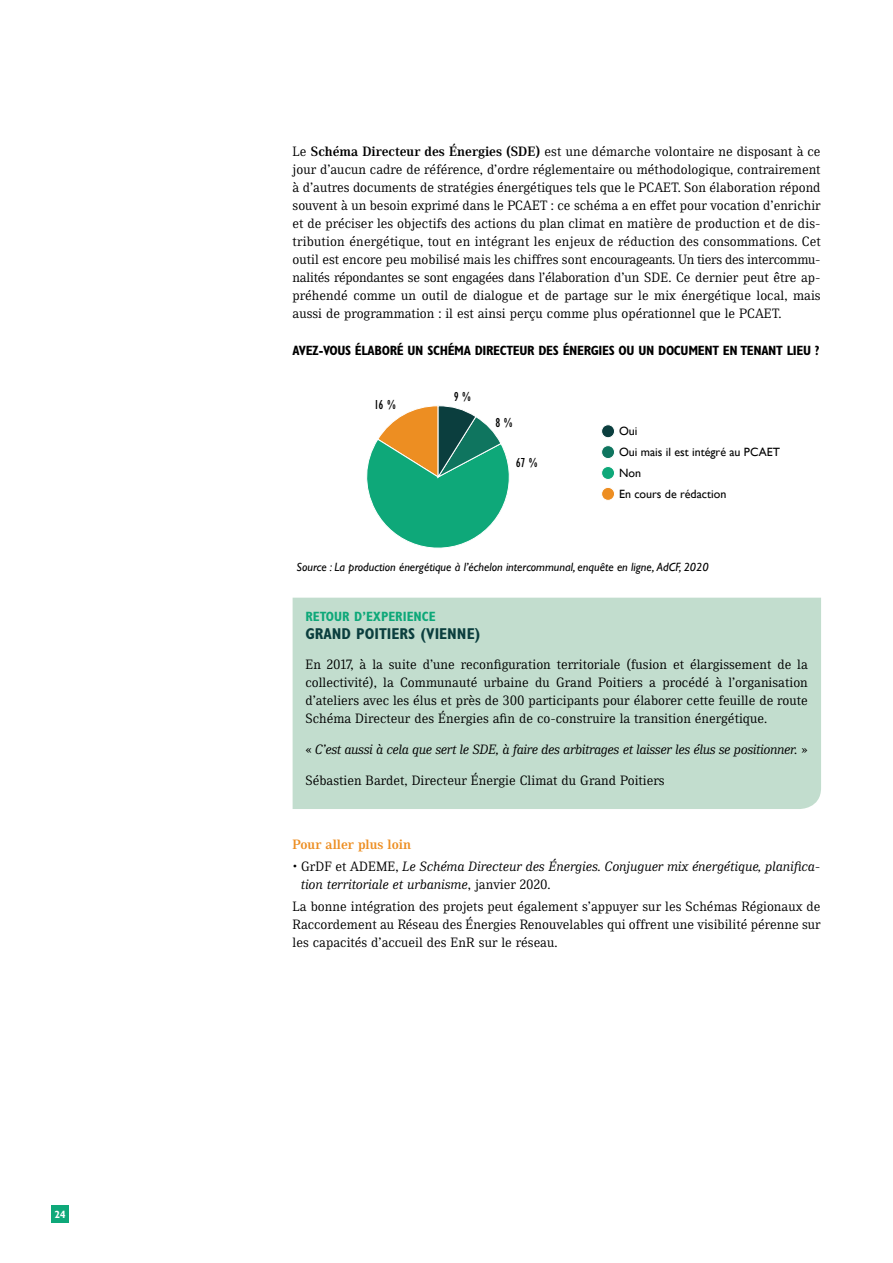
<style>
.page{position:relative;width:893px;height:1263px;background:#fff}
.page>*{position:absolute;margin:0;border:0;box-sizing:border-box;transform-origin:0 0}
.t1{font:700 condensed 15.75px "Gill Sans";color:#0b3e3e}
.t2{font:13.5px/18px "Skopex Serif";color:#000;text-align:justify}
.t3{font:italic 13.5px/18px "Skopex Serif";color:#000}
.t4{font:italic 13.5px "Skopex Serif";letter-spacing:-.02em;color:#000}
.t5{font:700 condensed 13.5px "Gill Sans";letter-spacing:-.025em;color:#000}
.t6{font:700 condensed 13.5px "Gill Sans";color:#0ea879}
.t7{font:700 13.5px "Skopex Serif";color:#ed8e22}
.t8{font:condensed 13.5px "Gill Sans";color:#000}
.t9{font:italic 12px "Gill Sans";color:#000}
.t10{font:12px/21px "Gill Sans";color:#000}
.t11{font:700 condensed 10.5px "Gill Sans";color:#fff}
.s1{font-weight:700}
.s2{font-style:normal}
</style>
<div class="page">
<svg style="left:366px;top:405px;width:144px;height:143px"></svg>
<div style="left:602px;top:425px;width:12px;height:13px;background:#0b3e3e;border-radius:50%"></div>
<div style="left:601px;top:424px;width:14px;height:14px;border:1px solid #fff;border-radius:50%"></div>
<div style="left:602px;top:446px;width:12px;height:13px;background:#0f755f;border-radius:50%"></div>
<div style="left:601px;top:445px;width:14px;height:14px;border:1px solid #fff;border-radius:50%"></div>
<div style="left:602px;top:466px;width:12px;height:13px;background:#0ea879;border-radius:50%"></div>
<div style="left:601px;top:466px;width:14px;height:14px;border:1px solid #fff;border-radius:50%"></div>
<div style="left:602px;top:487px;width:12px;height:13px;background:#ed8e22;border-radius:50%"></div>
<div style="left:601px;top:487px;width:14px;height:14px;border:1px solid #fff;border-radius:50%"></div>
<div style="left:293px;top:598px;width:528px;height:211px;background:#c2ddce"></div>
<div style="left:52px;top:1205px;width:17px;height:17px;background:#0ea879"></div>
<p class="t11" style="left:55px;top:1208px;width:12px">24</p>
<p class="t2" style="left:293px;top:142px;width:530px">Le <span class="s1">Schéma Directeur des Énergies (SDE)</span> est une démarche volontaire ne disposant à ce jour d’aucun cadre de référence, d’ordre réglementaire ou méthodologique, contrairement à d’autres documents de stratégies énergétiques tels que le PCAET. Son élaboration répond souvent à un besoin exprimé dans le PCAET : ce schéma a en effet pour vocation d’enrichir et de préciser les objectifs des actions du plan climat en matière de production et de dis&shy;tribution énergétique, tout en intégrant les enjeux de réduction des consommations. Cet outil est encore peu mobilisé mais les chiffres sont encourageants. Un tiers des intercommu&shy;nalités répondantes se sont engagées dans l’élaboration d’un SDE. Ce dernier peut être ap&shy;préhendé comme un outil de dialogue et de partage sur le mix énergétique local, mais aussi de programmation : il est ainsi perçu comme plus opérationnel que le PCAET.</p>
<p class="t5" style="left:293px;top:343px;width:98px">AVEZ-VOUS ÉLABORÉ</p>
<p class="t5" style="left:407px;top:343px;width:414px">UN SCHÉMA DIRECTEUR DES ÉNERGIES OU UN DOCUMENT EN TENANT LIEU ?</p>
<p class="t8" style="left:374px;top:398px;width:23px">16 %</p>
<p class="t8" style="left:454px;top:389px;width:18px">9 %</p>
<p class="t8" style="left:495px;top:415px;width:18px">8 %</p>
<p class="t8" style="left:516px;top:455px;width:23px">67 %</p>
<p class="t10" style="left:619px;top:420px;width:163px">Oui<br>Oui mais il est intégré au PCAET<br>Non<br>En cours de rédaction</p>
<p class="t9" style="left:296px;top:560px;width:414px">Source : La production énergétique à l’échelon intercommunal, enquête en ligne, AdCF, 2020</p>
<p class="t6" style="left:305px;top:608px;width:110px">RETOUR D’EXPERIENCE</p>
<p class="t1" style="left:305px;top:624px;width:67px">GRAND POITI</p>
<p class="t1" style="left:391px;top:624px;width:90px">ERS (VI ENNE)</p>
<p class="t2" style="left:305px;top:656px;width:504px">En 2017, à la suite d’une reconfiguration territoriale (fusion et élargissement de la collectivité), la Communauté urbaine du Grand Poitiers a procédé à l’organisation d’ateliers avec les élus et près de 300 participants pour élaborer cette feuille de route Schéma Directeur des Énergies afin de co-construire la transition énergétique.</p>
<p class="t4" style="left:305px;top:741px;width:504px"><span class="s2">«</span> C’est aussi à cela que sert le SDE, à faire des arbitrages et laisser les élus se positionner. <span class="s2">»</span></p>
<p class="t2" style="left:305px;top:771px;width:361px">Sébastien Bardet, Directeur Énergie Climat du Grand Poitiers</p>
<p class="t7" style="left:293px;top:836px;width:120px">Pour aller plus loin</p>
<p class="t3" style="left:301px;top:857px;width:521px;text-indent:-9px"><span class="s2">• GrDF et ADEME,</span> Le Schéma Directeur des Énergies. Conjuguer mix énergétique, planifica&shy;tion territoriale et urbanisme<span class="s2">, janvier 2020.</span></p>
<p class="t2" style="left:293px;top:897px;width:530px">La bonne intégration des projets peut également s’appuyer sur les Schémas Régionaux de Raccordement au Réseau des Énergies Renouvelables qui offrent une visibilité pérenne sur les capacités d’accueil des EnR sur le réseau.</p>
</div>
